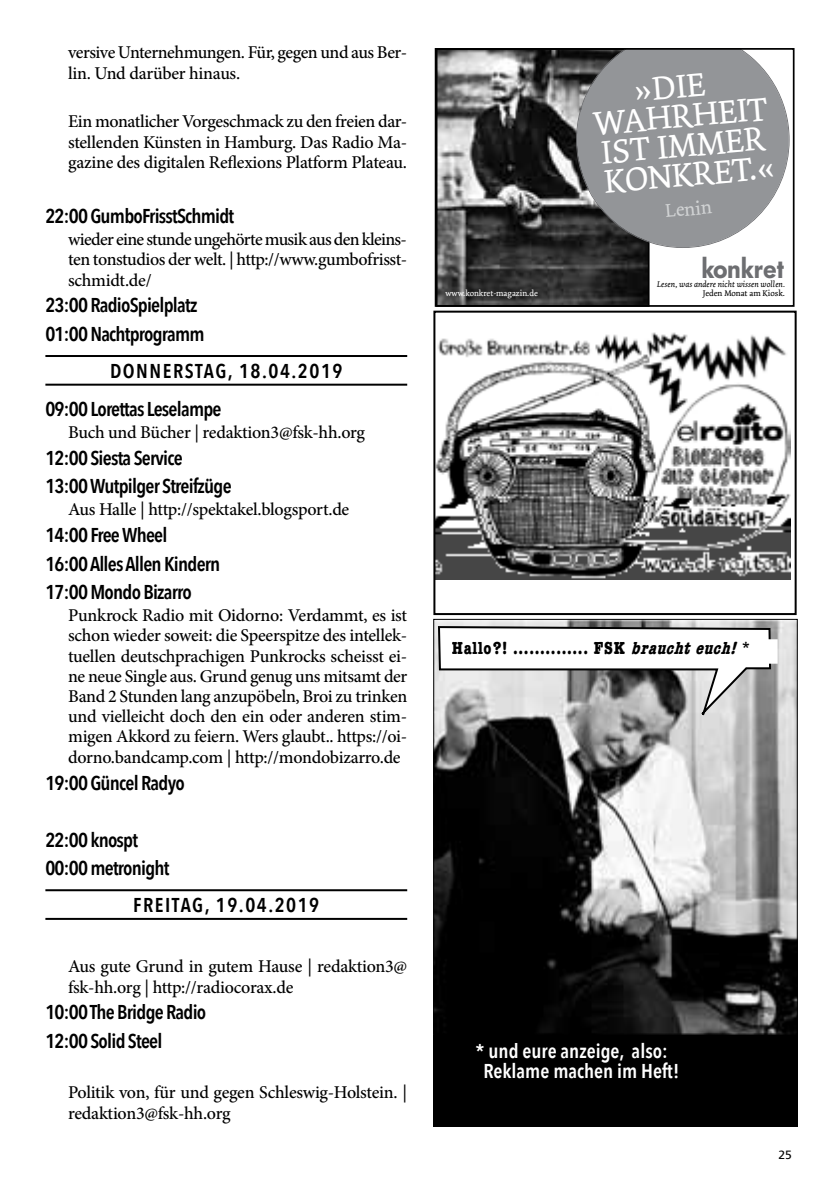
<style>
.page{position:relative;width:840px;height:1191px;background:#fff}
.page>*{position:absolute;margin:0;border:0;box-sizing:border-box;transform-origin:0 0}
.t1{font:34.6px/29.4px "Dolly";color:#fff;text-align:center}
.t2{font:800 29.2px "Futura EF";letter-spacing:-.02em;color:#6d6e71}
.t3{font:600 20px/28.6px "Avenir Next Condensed";letter-spacing:-.04em;color:#000}
.t4{font:600 20px/20px "Avenir Next Condensed";color:#fff;text-align:center}
.t5{font:19.4px "Dolly";color:#d1d3d4}
.t6{font:500 18px/20.2px "Minion Pro";letter-spacing:-.02em;color:#000}
.t7{font:700 condensed 18px "American Typewriter";letter-spacing:.035em;color:#000}
.t8{font:12px "Frutiger LT Std";color:#000}
.t9{font:italic 8.6px "Dolly";color:#000}
.t10{font:8.6px "Dolly";color:#fff}
.t11{font:8.6px "Dolly";color:#000}
.s1{font-style:italic}
</style>
<div class="page">
<svg style="left:434px;top:48px;width:361px;height:259px;background:#808081"></svg>
<img style="left:436px;top:332px;width:354px;height:248px">
<div style="left:433px;top:311px;width:363px;height:304px;border:2px solid #000"></div>
<hr style="left:45px;top:355px;width:362px;height:2px;background:#000">
<hr style="left:45px;top:384px;width:362px;height:2px;background:#000">
<hr style="left:45px;top:889px;width:362px;height:2px;background:#000">
<hr style="left:45px;top:918px;width:362px;height:2px;background:#000">
<div style="left:433px;top:1022px;width:364px;height:105px;background:#000"></div>
<img style="left:435px;top:621px;width:360px;height:411px">
<div style="left:433px;top:619px;width:364px;height:415px;border:1px solid #000"></div>
<svg style="left:436px;top:625px;width:335px;height:92px"></svg>
<div style="left:450px;top:640px;width:326px;height:22px;background:#fff"></div>
<p class="t6" style="left:68px;top:43px;width:340px">versive Unternehmungen. Für, gegen und aus Ber&shy;lin. Und darüber hinaus.</p>
<p class="t6" style="left:68px;top:112px;width:340px;text-align:justify">Ein monatlicher Vorgeschmack zu den freien dar&shy;stellenden Künsten in Hamburg. Das Radio Ma&shy;gazine des digitalen Reflexions Platform Plateau.</p>
<p class="t3" style="left:45px;top:201px;width:190px">22:00 GumboFrisstSchmidt</p>
<p class="t6" style="left:68px;top:229px;width:340px;text-align:justify">wieder eine stunde ungehörte musik aus den kleins&shy;ten tonstudios der welt. | http://www.gumbofrisst&shy;schmidt.de/</p>
<p class="t3" style="left:45px;top:290px;width:161px">23:00 RadioSpielplatz<br>01:00 Nachtprogramm</p>
<p class="t3" style="left:110px;top:356px;width:26px">Donnerstag</p>
<p class="t3" style="left:228px;top:356px;width:116px">, 18.04.2019</p>
<p class="t3" style="left:45px;top:394px;width:177px">09:00 Lorettas Leselampe</p>
<p class="t6" style="left:68px;top:422px;width:298px">Buch und Bücher | redaktion3@fsk-hh.org</p>
<p class="t3" style="left:45px;top:443px;width:188px">12:00 Siesta Service<br>13:00 Wutpilger Streifzüge</p>
<p class="t6" style="left:68px;top:499px;width:282px">Aus Halle | http://spektakel.blogsport.de</p>
<p class="t3" style="left:45px;top:520px;width:176px">14:00 Free Wheel<br>16:00 Alles Allen Kindern<br>17:00 Mondo Bizarro</p>
<p class="t6" style="left:68px;top:605px;width:340px;text-align:justify">Punkrock Radio mit Oidorno: Verdammt, es ist schon wieder soweit: die Speerspitze des intellek&shy;tuellen deutschprachigen Punkrocks scheisst ei&shy;ne neue Single aus. Grund genug uns mitsamt der Band 2 Stunden lang anzupöbeln, Broi zu trinken und vielleicht doch den ein oder anderen stim&shy;migen Akkord zu feiern. Wers glaubt.. https://oi&shy;dorno.bandcamp.com | http://mondobizarro.de</p>
<p class="t3" style="left:45px;top:767px;width:141px">19:00 Güncel Radyo</p>
<p class="t3" style="left:45px;top:824px;width:125px">22:00 knospt<br>00:00 metronight</p>
<p class="t3" style="left:133px;top:890px;width:21px">Freitag</p>
<p class="t3" style="left:204px;top:890px;width:116px">, 19.04.2019</p>
<p class="t6" style="left:68px;top:956px;width:340px">Aus gute Grund in gutem Hause | redaktion3@ fsk-hh.org | http://radiocorax.de</p>
<p class="t3" style="left:45px;top:997px;width:162px">10:00 The Bridge Radio<br>12:00 Solid Steel</p>
<p class="t6" style="left:68px;top:1082px;width:340px">Politik von, für und gegen Schleswig-Holstein. | redaktion3@fsk-hh.org</p>
<h1 class="t1" style="left:589px;top:80px;width:178px;rotate:-5deg">»DIE<br>WAHRHEIT<br>IST IMMER<br>KONKRET.«</h1>
<p class="t5" style="left:664px;top:200px;width:48px;rotate:-5deg">Lenin</p>
<p class="t10" style="left:445px;top:288px;width:94px">www.konkret-magazin.de</p>
<h2 class="t2" style="left:700px;top:251px;width:84px">konkret</h2>
<p class="t9" style="left:657px;top:279px;width:129px">Lesen, was andere nicht wissen wollen.</p>
<p class="t11" style="left:702px;top:288px;width:84px">Jeden Monat am Kiosk.</p>
<p class="t7" style="left:451px;top:633px;width:300px">Hallo?! .............. FSK <span class="s1">brauchteuch!</span>*</p>
<p class="t4" style="left:475px;top:1040px;width:205px">* und eure anzeige, also:<br>Reklame machen im Heft!</p>
<p class="t8" style="left:778px;top:1147px;width:15px">25</p>
</div>
